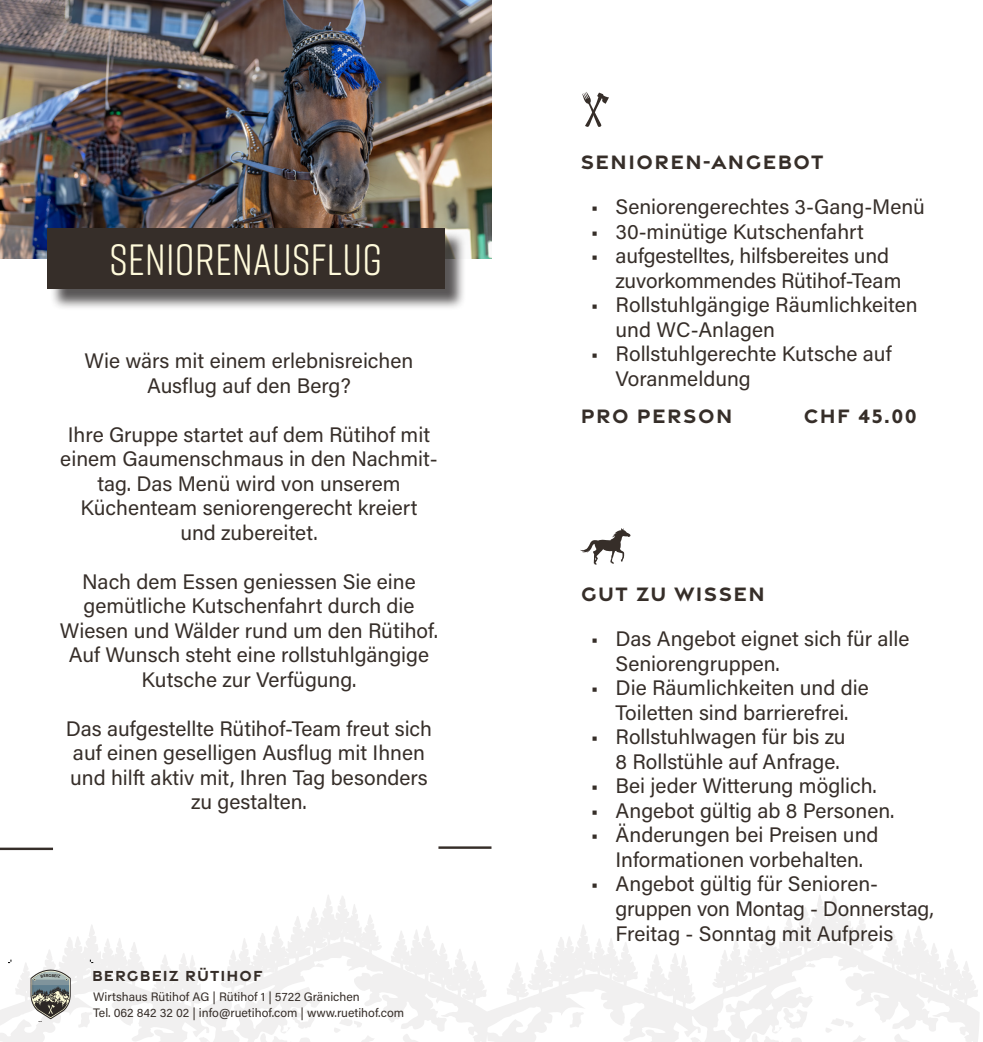
<style>
.page{position:relative;width:983px;height:1042px;background:#fff}
.page>*{position:absolute;margin:0;border:0;box-sizing:border-box;transform-origin:0 0}
.t1{font:43.75px "Rift Soft";letter-spacing:.01em;color:#fffadb}
.t2{font:21px/24.5px "Acumin Pro";color:#362e29;text-align:center}
.t3{font:700 21px "Gravesend Sans";letter-spacing:.07em;color:#362e29}
.t4{font:700 15.75px "Gravesend Sans";letter-spacing:.07em;color:#362e29}
.t5{font:12.25px "Acumin Pro";color:#362e29}
</style>
<div class="page">
<svg style="left:399px;top:926px;width:33px;height:15px"></svg>
<svg style="left:243px;top:895px;width:135px;height:46px"></svg>
<svg style="left:0;top:941px;width:481px;height:101px;fill:#f5f4f4"></svg>
<svg style="left:890px;top:926px;width:34px;height:15px"></svg>
<svg style="left:559px;top:925px;width:53px;height:16px"></svg>
<svg style="left:735px;top:895px;width:135px;height:46px"></svg>
<svg style="left:481px;top:941px;width:499px;height:101px;fill:#f3f2f2"></svg>
<img style="left:0;top:0;width:491px;height:258px">
<div style="left:50px;top:231px;width:416px;height:79px;background:#231f20;opacity:.75"></div>
<div style="left:47px;top:228px;width:397px;height:60px;background:#362e29"></div>
<svg style="left:582px;top:92px;width:27px;height:35px"></svg>
<svg style="left:580px;top:528px;width:50px;height:36px"></svg>
<hr style="left:0;top:847px;width:53px;height:3px;background:#362e29">
<hr style="left:438px;top:846px;width:53px;height:3px;background:#362e29">
<svg style="left:8px;top:925px;width:138px;height:94px"></svg>
<p class="t1" style="left:109px;top:229px;width:274px">SENIORENAUSFLUG</p>
<p class="t2" style="left:85px;top:348px;width:330px">Wie wärs mit einem erlebnisreichen<br>Ausflug auf den Berg?</p>
<p class="t2" style="left:60px;top:421px;width:379px">Ihre Gruppe startet auf dem Rütihof mit einem Gaumenschmaus in den Nachmit&shy;tag. Das Menü wird von unserem<br>Küchenteam seniorengerecht kreiert und zubereitet.</p>
<p class="t2" style="left:60px;top:568px;width:379px">Nach dem Essen geniessen Sie eine gemütliche Kutschenfahrt durch die Wiesen und Wälder rund um den Rütihof.<br>Auf Wunsch steht eine rollstuhlgängige Kutsche zur Verfügung.</p>
<p class="t2" style="left:66px;top:715px;width:368px">Das aufgestellte Rütihof-Team freut sich auf einen geselligen Ausflug mit Ihnen und hilft aktiv mit, Ihren Tag besonders zu gestalten.</p>
<p class="t4" style="left:92px;top:965px;width:172px">BERGBEIZ RÜTIHOF</p>
<p class="t5" style="left:93px;top:988px;width:268px">Wirtshaus Rütihof AG | Rütihof 1 | 5722 Gränichen</p>
<p class="t5" style="left:93px;top:1004px;width:312px">Tel. 062 842 32 02 | info@ruetihof.com | www.ruetihof.com</p>
<p class="t3" style="left:580px;top:148px;width:244px">SENIOREN-ANGEBOT</p>
<p class="t2" style="left:590px;top:194px;width:335px">• Seniorengerechtes 3-Gang-Menü</p>
<p class="t2" style="left:590px;top:218px;width:274px">• 30-minütige Kutschenfahrt</p>
<p class="t2" style="left:615px;top:243px;width:287px;text-align:left;text-indent:-25px">• aufgestelltes, hilfsbereites und zuvorkommendes Rütihof-Team</p>
<p class="t2" style="left:615px;top:292px;width:303px;text-align:left;text-indent:-25px">• Rollstuhlgängige Räumlichkeiten und WC-Anlagen</p>
<p class="t2" style="left:615px;top:341px;width:277px;text-align:left;text-indent:-25px">• Rollstuhlgerechte Kutsche auf<br>Voranmeldung</p>
<p class="t3" style="left:580px;top:402px;width:153px">PRO PERSON</p>
<p class="t3" style="left:803px;top:402px;width:115px">CHF 45.00</p>
<p class="t3" style="left:581px;top:580px;width:185px">GUT ZU WISSEN</p>
<p class="t2" style="left:615px;top:626px;width:295px;text-align:left;text-indent:-25px">• Das Angebot eignet sich für alle<br>Seniorengruppen.</p>
<p class="t2" style="left:590px;top:675px;width:279px">• Die Räumlichkeiten und die<br>Toiletten sind barrierefrei.</p>
<p class="t2" style="left:590px;top:724px;width:256px;text-align:right">• Rollstuhlwagen für bis zu<br>8 Rollstühle auf Anfrage.</p>
<p class="t2" style="left:590px;top:773px;width:287px">• Bei jeder Witterung möglich.</p>
<p class="t2" style="left:590px;top:797px;width:305px">• Angebot gültig ab 8 Personen.</p>
<p class="t2" style="left:590px;top:822px;width:289px">• Änderungen bei Preisen und<br>Informationen vorbehalten.</p>
<p class="t2" style="left:615px;top:871px;width:320px;text-align:left;text-indent:-25px">• Angebot gültig für Senioren&shy;gruppen von Montag - Donnerstag,<br>Freitag - Sonntag mit Aufpreis</p>
</div>
